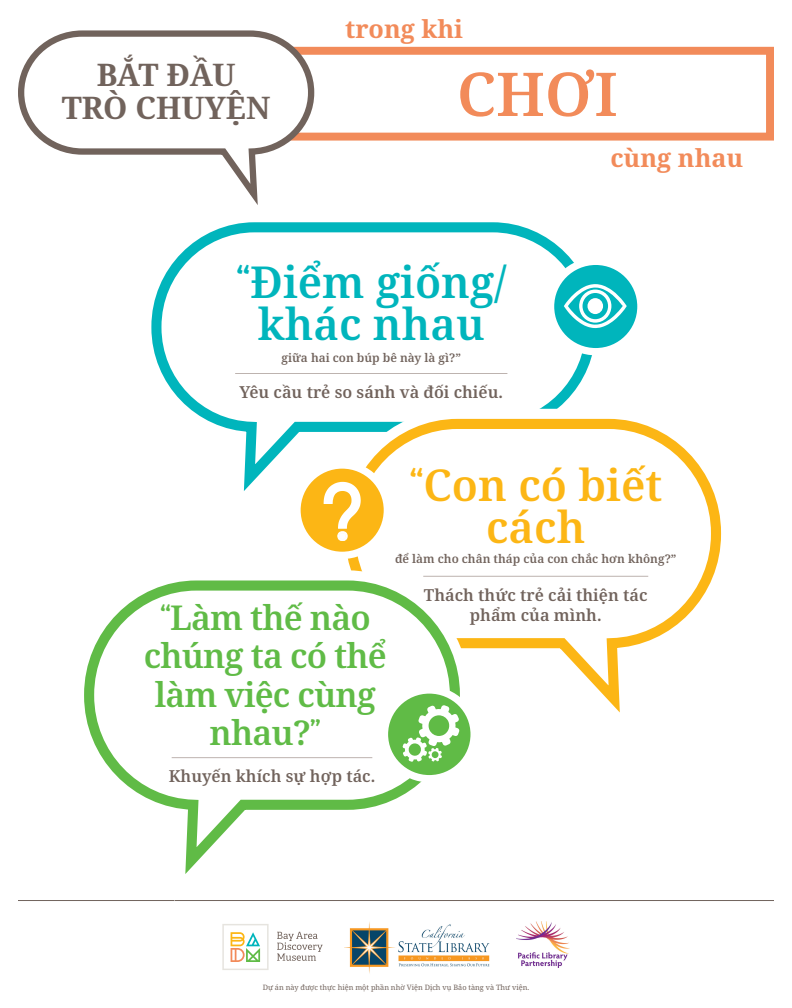
<style>
.page{position:relative;width:792px;height:1008px;background:#fff}
.page>*{position:absolute;margin:0;border:0;box-sizing:border-box;transform-origin:0 0}
.t1{font:600 60.45px "Noto Serif";color:#f28b5a}
.t2{font:600 43.75px/42.1px "Noto Serif";color:#00b5bc;text-align:center}
.t3{font:600 43.75px/42.1px "Noto Serif";color:#fcb615;text-align:center}
.t4{font:600 34px/38.5px "Noto Serif";letter-spacing:-.025em;color:#60bb46;text-align:center}
.t5{font:700 30.9px/32.9px "Noto Serif";color:#71635c;text-align:center}
.t6{font:700 25.2px "Noto Serif";color:#f28b5a}
.t7{font:600 16.45px/19.7px "Noto Serif";color:#71635c;text-align:center}
.t8{font:600 11.85px "Noto Serif";color:#71635c}
.t9{font:7.35px "Noto Serif";color:#71635c}
.s1{font-family:"Adelle";font-weight:400}
</style>
<div class="page">
<hr style="left:18px;top:900px;width:756px;height:1px;background:#71635c">
<svg style="left:277px;top:932px;width:46px;height:29px"></svg>
<svg style="left:222px;top:924px;width:47px;height:46px"></svg>
<img style="left:344px;top:922px;width:146px;height:52px">
<img style="left:516px;top:922px;width:54px;height:46px">
<div style="left:151px;top:222px;width:445px;height:210px;border:10px solid #00b5bc;border-radius:98px"></div>
<hr style="left:235px;top:373px;width:272px;height:1px;background:#bdb3af">
<div style="left:335px;top:409px;width:396px;height:249px;border:30px solid #fff;border-radius:108px"></div>
<div style="left:350px;top:424px;width:366px;height:219px;background:#fff;border-radius:108px"></div>
<div style="left:345px;top:419px;width:376px;height:229px;border:10px solid #fcb615;border-radius:108px"></div>
<hr style="left:423px;top:576px;width:225px;height:1px;background:#bdb3af">
<svg style="left:297px;top:465px;width:90px;height:90px;fill:#fcb615"></svg>
<div style="left:293px;top:461px;width:98px;height:98px;border:7px solid #fff;border-radius:50%"></div>
<svg style="left:323px;top:424px;width:39px;height:146px"></svg>
<svg style="left:551px;top:261px;width:90px;height:91px;fill:#00b5bc"></svg>
<div style="left:547px;top:258px;width:98px;height:97px;border:7px solid #fff;border-radius:50%"></div>
<svg style="left:564px;top:284px;width:63px;height:44px"></svg>
<div style="left:587px;top:298px;width:16px;height:16px;background:#fff;border-radius:50%"></div>
<div style="left:74px;top:570px;width:396px;height:250px;border:30px solid #fff;border-radius:108px"></div>
<div style="left:89px;top:586px;width:366px;height:219px;background:#fff;border-radius:108px"></div>
<div style="left:84px;top:580px;width:376px;height:230px;border:10px solid #60bb46;border-radius:108px"></div>
<hr style="left:172px;top:757px;width:200px;height:1px;background:#bdb3af">
<svg style="left:383px;top:688px;width:93px;height:92px;fill:#60bb46"></svg>
<div style="left:381px;top:686px;width:97px;height:96px;border:7px solid #fff;border-radius:50%"></div>
<svg style="left:403px;top:705px;width:57px;height:57px"></svg>
<div style="left:230px;top:47px;width:544px;height:94px;border:8px solid #f28b5a"></div>
<svg style="left:18px;top:30px;width:299px;height:175px"></svg>
<h3 class="t5" style="left:62px;top:59px;width:210px">BẮT ĐẦU<br>TRÒ CHUYỆN</h3>
<h3 class="t6" style="left:345px;top:11px;width:119px">trong khi</h3>
<h1 class="t1" style="left:457px;top:52px;width:162px">CHƠI</h1>
<h3 class="t6" style="left:610px;top:141px;width:135px">cùng nhau</h3>
<h2 class="t2" style="left:236px;top:262px;width:273px"><span class="s1">“</span>Điểm giống/ khác nhau</h2>
<p class="t8" style="left:282px;top:349px;width:181px">giữa hai con búp bê này là gì?”</p>
<p class="t7" style="left:240px;top:382px;width:265px">Yêu cầu trẻ so sánh và đối chiếu.</p>
<h3 class="t4" style="left:144px;top:599px;width:244px"><span class="s1">“</span>Làm thế nào chúng ta có thể làm việc cùng nhau?<span class="s1">”</span></h3>
<p class="t7" style="left:169px;top:767px;width:208px">Khuyến khích sự hợp tác.</p>
<h2 class="t3" style="left:409px;top:465px;width:255px"><span class="s1">“</span>Con có biết cách</h2>
<p class="t8" style="left:395px;top:551px;width:283px">để làm cho chân tháp của con chắc hơn không?”</p>
<p class="t7" style="left:424px;top:586px;width:225px">Thách thức trẻ cải thiện tác phẩm của mình.</p>
<p class="t9" style="left:263px;top:982px;width:268px">Dự án này được thực hiện một phần nhờ Viện Dịch vụ Bảo tàng và Thư viện.</p>
</div>
